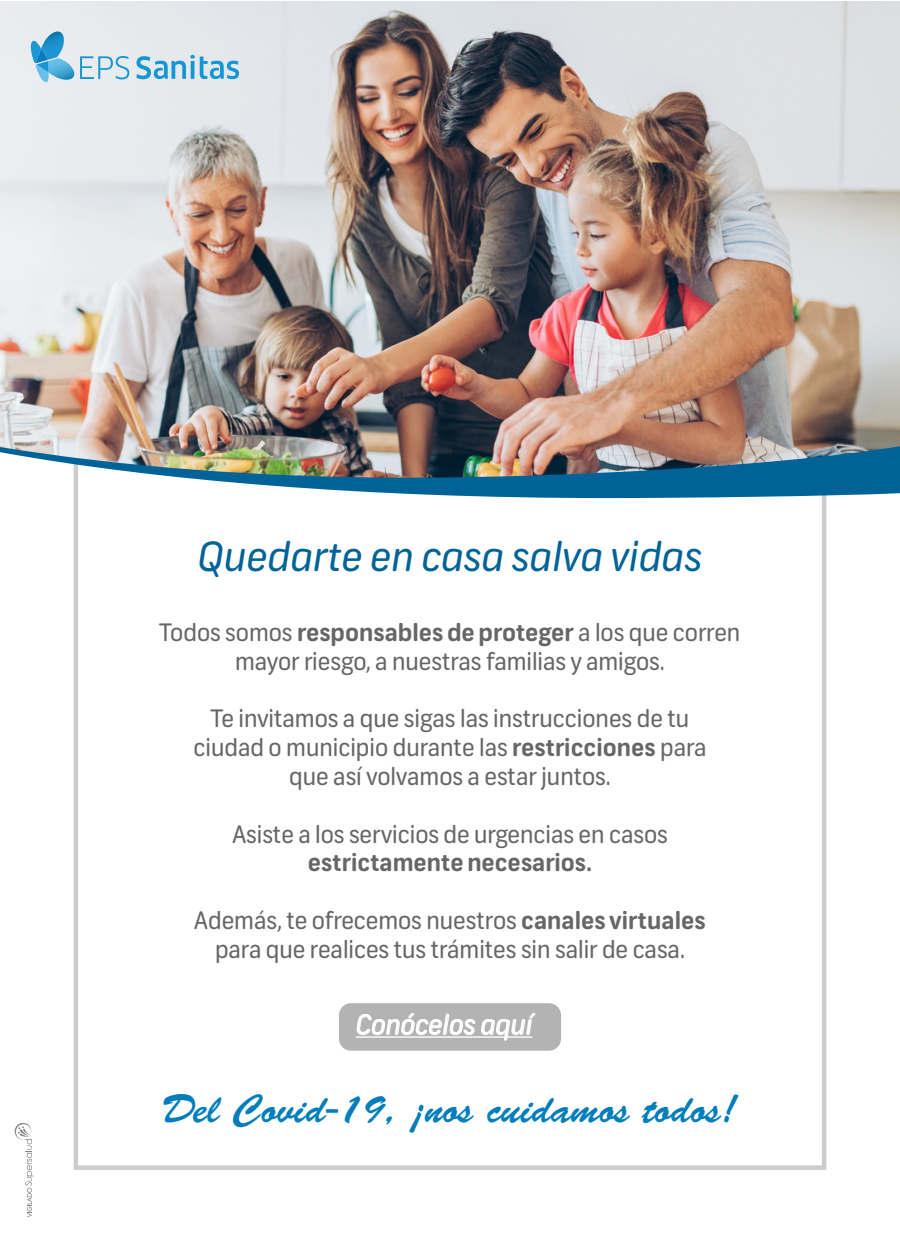
<style>
.page{position:relative;width:900px;height:1239px;background:#fff}
.page>*{position:absolute;margin:0;border:0;box-sizing:border-box;transform-origin:0 0}
.t1{font:italic 40.65px "FNB Sans";color:#006398}
.t2{font:40.05px "Brush Script Std";color:#007dbb}
.t3{font:italic 27px "FNB Sans";color:#fff}
.t4{font:24px/28.8px "FNB Sans";color:#666;text-align:center}
.t5{font:700 24px "FNB Sans";color:#666}
.s1{font-weight:700}
</style>
<div class="page">
<div style="left:339px;top:1003px;width:222px;height:48px;background:#b3b3b3;border-radius:12px"></div>
<svg style="left:356px;top:1013px;width:180px;height:28px"></svg>
<hr style="left:356px;top:1036px;width:176px;height:2px;background:#fff">
<svg style="left:73px;top:478px;width:827px;height:20px;fill:#006398"></svg>
<img style="left:0;top:1px;width:900px;height:477px">
<svg style="left:136px;top:55px;width:103px;height:24px;background:#94c9e2"></svg>
<svg style="left:31px;top:31px;width:98px;height:52px;background:#aed2e5"></svg>
<svg style="left:15px;top:1123px;width:19px;height:94px"></svg>
<h1 class="t1" style="left:198px;top:532px;width:506px">Quedarte en casa salva vidas</h1>
<p class="t4" style="left:160px;top:618px;width:582px">Todos somos <span class="s1">responsables de proteger</span> a los que corren mayor riesgo, a nuestras familias y amigos.</p>
<p class="t4" style="left:194px;top:705px;width:514px">Te invitamos a que sigas las instrucciones de tu ciudad o municipio durante las <span class="s1">restricciones</span> para que así volvamos a estar juntos.</p>
<p class="t4" style="left:232px;top:820px;width:437px">Asiste a los servicios de urgencias en casos</p>
<p class="t5" style="left:308px;top:848px;width:286px">estrictamente necesarios.</p>
<p class="t4" style="left:194px;top:906px;width:513px">Además, te ofrecemos nuestros <span class="s1">canales virtuales </span>para que realices tus trámites sin salir de casa.</p>
<p class="t3" style="left:356px;top:1008px;width:178px">Conócelos aquí</p>
<h2 class="t2" style="left:161px;top:1087px;width:577px">Del Covid-19, ¡nos cuidamos todos!</h2>
</div>
